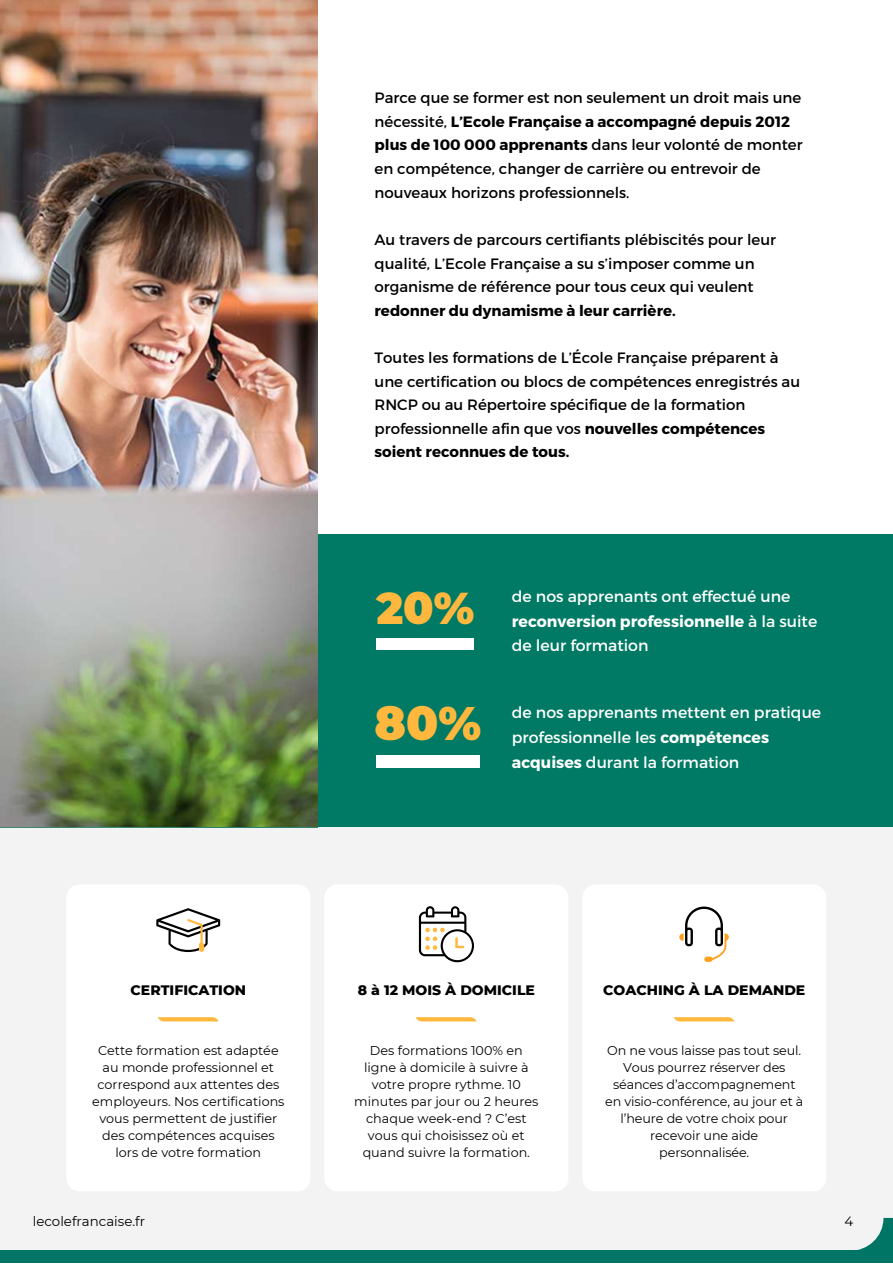
<style>
.page{position:relative;width:893px;height:1264px;background:#fff}
.page>*{position:absolute;margin:0;border:0;box-sizing:border-box;transform-origin:0 0}
.t1{font:900 46.5px "Montserrat";color:#ffb83d}
.t2{font:900 44.1px "Montserrat";color:#ffb83d}
.t3{font:15.75px/24.8px "Montserrat";color:#fff}
.t4{font:15px/23.5px "Montserrat";color:#000}
.t5{font:700 15px "Montserrat";color:#000}
.t6{font:800 13.95px "Montserrat";color:#000}
.t7{font:13.35px "Montserrat";color:#000}
.t8{font:12.75px/17px "Montserrat";color:#000;text-align:center}
.s1{font-weight:700}
</style>
<div class="page">
<div style="left:0;top:534px;width:892px;height:371px;background:#007a64"></div>
<div style="left:0;top:827px;width:892px;height:431px;background:#f3f3f3"></div>
<div style="left:582px;top:884px;width:244px;height:307px;background:#fff;border-radius:13px"></div>
<div style="left:324px;top:884px;width:244px;height:307px;background:#fff;border-radius:13px"></div>
<div style="left:66px;top:884px;width:244px;height:307px;background:#fff;border-radius:13px"></div>
<div style="left:376px;top:639px;width:98px;height:11px;background:#fff"></div>
<div style="left:376px;top:755px;width:104px;height:12px;background:#fff"></div>
<svg style="left:419px;top:906px;width:55px;height:56px"></svg>
<svg style="left:156px;top:908px;width:64px;height:44px"></svg>
<div style="left:199px;top:942px;width:5px;height:9px;background:#feb83e;border-radius:3px"></div>
<svg style="left:679px;top:906px;width:49px;height:55px"></svg>
<svg style="left:415px;top:1017px;width:61px;height:4px"></svg>
<svg style="left:673px;top:1017px;width:61px;height:4px"></svg>
<svg style="left:158px;top:1017px;width:60px;height:4px"></svg>
<img style="left:0;top:0;width:317px;height:826px">
<svg style="left:857px;top:1217px;width:35px;height:33px"></svg>
<div style="left:0;top:1250px;width:892px;height:12px;background:#007565"></div>
<p class="t4" style="left:374px;top:85px;width:429px">Parce que se former est non seulement un droit mais une nécessité, <span class="s1">L’Ecole Française a accompagné depuis 2012 plus de 100 000 apprenants</span> dans leur volonté de monter en compétence, changer de carrière ou entrevoir de nouveaux horizons professionnels.</p>
<p class="t4" style="left:374px;top:227px;width:403px">Au travers de parcours certifiants plébiscités pour leur qualité, L’Ecole Française a su s’imposer comme un organisme de référence pour tous ceux qui veulent</p>
<p class="t5" style="left:374px;top:301px;width:302px">redonner du dynamisme à leur carrière.</p>
<p class="t4" style="left:374px;top:345px;width:427px">Toutes les formations de L’École Française préparent à une certification ou blocs de compétences enregistrés au RNCP ou au Répertoire spécifique de la formation professionnelle afin que vos <span class="s1">nouvelles compétences soient reconnues de tous.</span></p>
<h2 class="t2" style="left:376px;top:581px;width:99px">20%</h2>
<h1 class="t1" style="left:374px;top:695px;width:108px">80%</h1>
<p class="t3" style="left:512px;top:583px;width:307px">de nos apprenants ont effectué une <span class="s1">reconversion professionnelle</span> à la suite de leur formation</p>
<p class="t3" style="left:512px;top:699px;width:311px">de nos apprenants mettent en pratique professionnelle les <span class="s1">compétences acquises</span> durant la formation</p>
<p class="t6" style="left:131px;top:981px;width:117px">CERTIFICATION</p>
<p class="t6" style="left:358px;top:981px;width:179px">8 à 12 MOIS À DOMICILE</p>
<p class="t6" style="left:603px;top:981px;width:203px">COACHING À LA DEMANDE</p>
<p class="t8" style="left:92px;top:1041px;width:194px">Cette formation est adaptée au monde professionnel et correspond aux attentes des employeurs. Nos certifications vous permettent de justifier des compétences acquises lors de votre formation</p>
<p class="t8" style="left:354px;top:1041px;width:186px">Des formations 100% en ligne à domicile à suivre à votre propre rythme. 10 minutes par jour ou 2 heures chaque week-end ? C’est vous qui choisissez où et quand suivre la formation.</p>
<p class="t8" style="left:605px;top:1041px;width:200px">On ne vous laisse pas tout seul.<br>Vous pourrez réserver des séances d’accompagnement en visio-conférence, au jour et à l’heure de votre choix pour recevoir une aide personnalisée.</p>
<p class="t7" style="left:33px;top:1212px;width:114px">lecolefrancaise.fr</p>
<p class="t7" style="left:844px;top:1212px;width:10px">4</p>
</div>
